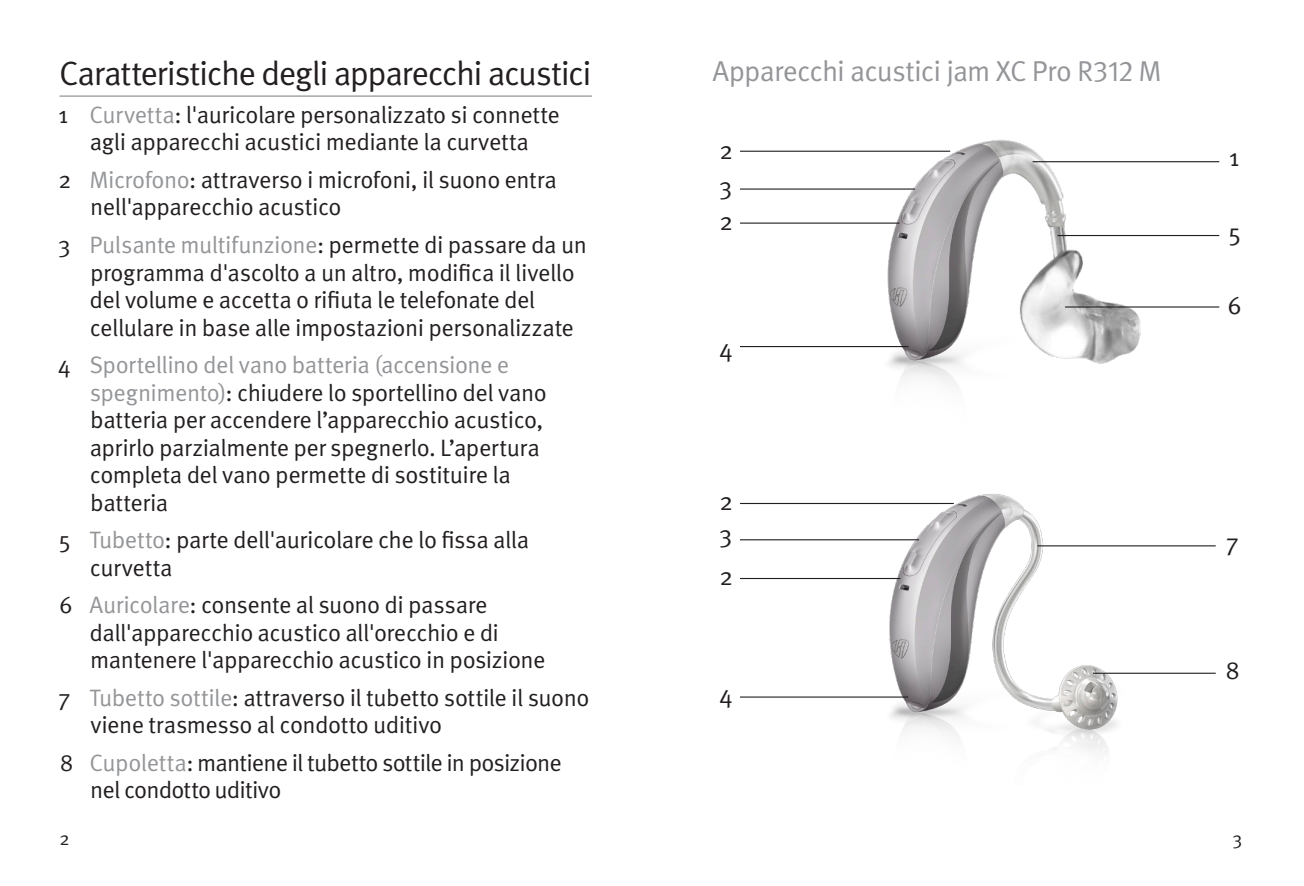
<style>
.page{position:relative;width:1304px;height:886px;background:#fff}
.page>*{position:absolute;margin:0;border:0;box-sizing:border-box;transform-origin:0 0}
.headings{font:33.75px "Meta OT Norm";letter-spacing:-.045em;color:#231f20}
.subhead_cyan{font:28.75px "Meta OT Norm";letter-spacing:-.035em;color:#939598}
.image_numbers_black{font:25px "Meta OT Norm";color:#231f20}
.at_a_glance_body{font:23.75px/27.5px "Meta OT Norm";letter-spacing:-.02em;color:#231f20}
.t1{font:18.75px "Meta OT Norm";color:#231f20}
.s1{color:#939598}
</style>
<div class="page">
<hr style="left:59px;top:95px;width:533px;height:2px;background:#939598">
<img style="left:872px;top:139px;width:276px;height:246px">
<hr style="left:740px;top:151px;width:210px;height:1px;background:#231f20">
<hr style="left:1032px;top:161px;width:187px;height:1px;background:#231f20">
<hr style="left:1065px;top:306px;width:154px;height:2px;background:#231f20">
<hr style="left:1058px;top:235px;width:161px;height:1px;background:#231f20">
<hr style="left:740px;top:188px;width:175px;height:2px;background:#231f20">
<hr style="left:740px;top:223px;width:159px;height:1px;background:#231f20">
<hr style="left:740px;top:346px;width:168px;height:1px;background:#231f20">
<img style="left:806px;top:493px;width:369px;height:261px">
<hr style="left:740px;top:503px;width:214px;height:1px;background:#231f20">
<hr style="left:740px;top:539px;width:179px;height:1px;background:#231f20">
<hr style="left:740px;top:578px;width:160px;height:1px;background:#231f20">
<hr style="left:740px;top:696px;width:168px;height:2px;background:#231f20">
<hr style="left:1038px;top:545px;width:178px;height:1px;background:#231f20">
<hr style="left:1093px;top:673px;width:123px;height:1px;background:#231f20">
<p class="headings" style="left:59px;top:53px;width:534px">Caratteristiche degli apparecchi acustici</p>
<p class="at_a_glance_body" style="left:58px;top:101px;width:503px;text-align:center">1 <span class="s1">Curvetta</span>: l'auricolare personalizzato si connette agli apparecchi acustici mediante la curvetta</p>
<p class="at_a_glance_body" style="left:90px;top:166px;width:468px;text-indent:-32px">2 <span class="s1">Microfono</span>: attraverso i microfoni, il suono entra nell'apparecchio acustico</p>
<p class="at_a_glance_body" style="left:90px;top:231px;width:499px;text-indent:-31px">3 <span class="s1">Pulsante multifunzione</span>: permette di passare da un programma d'ascolto a un altro, modifica il livello del volume e accetta o rifiuta le telefonate del cellulare in base alle impostazioni personalizzate</p>
<p class="at_a_glance_body" style="left:90px;top:351px;width:459px;text-indent:-32px">4 <span class="s1">Sportellino del vano batteria (accensione e spegnimento)</span>: chiudere lo sportellino del vano batteria per accendere l’apparecchio acustico, aprirlo parzialmente per spegnerlo. L’apertura completa del vano permette di sostituire la batteria</p>
<p class="at_a_glance_body" style="left:90px;top:526px;width:441px;text-indent:-31px">5 <span class="s1">Tubetto</span>: parte dell'auricolare che lo fissa alla curvetta</p>
<p class="at_a_glance_body" style="left:90px;top:591px;width:458px;text-indent:-30px">6 <span class="s1">Auricolare</span>: consente al suono di passare dall'apparecchio acustico all'orecchio e di mantenere l'apparecchio acustico in posizione</p>
<p class="at_a_glance_body" style="left:90px;top:684px;width:501px;text-indent:-32px">7 <span class="s1">Tubetto sottile</span>: attraverso il tubetto sottile il suono viene trasmesso al condotto uditivo</p>
<p class="at_a_glance_body" style="left:90px;top:749px;width:473px;text-indent:-30px">8 <span class="s1">Cupoletta</span>: mantiene il tubetto sottile in posizione nel condotto uditivo</p>
<p class="subhead_cyan" style="left:712px;top:53px;width:451px">Apparecchi acustici jam XC Pro R312 M</p>
<p class="image_numbers_black" style="left:720px;top:136px;width:15px">2</p>
<p class="image_numbers_black" style="left:719px;top:171px;width:15px">3</p>
<p class="image_numbers_black" style="left:720px;top:206px;width:15px">2</p>
<p class="image_numbers_black" style="left:719px;top:333px;width:15px">4</p>
<p class="image_numbers_black" style="left:720px;top:486px;width:15px">2</p>
<p class="image_numbers_black" style="left:719px;top:519px;width:15px">3</p>
<p class="image_numbers_black" style="left:720px;top:561px;width:15px">2</p>
<p class="image_numbers_black" style="left:719px;top:679px;width:15px">4</p>
<p class="image_numbers_black" style="left:1229px;top:143px;width:12px">1</p>
<p class="image_numbers_black" style="left:1228px;top:218px;width:14px">5</p>
<p class="image_numbers_black" style="left:1227px;top:290px;width:16px">6</p>
<p class="image_numbers_black" style="left:1226px;top:527px;width:14px">7</p>
<p class="image_numbers_black" style="left:1226px;top:655px;width:16px">8</p>
<p class="t1" style="left:60px;top:827px;width:12px">2</p>
<p class="t1" style="left:1233px;top:827px;width:11px">3</p>
</div>
